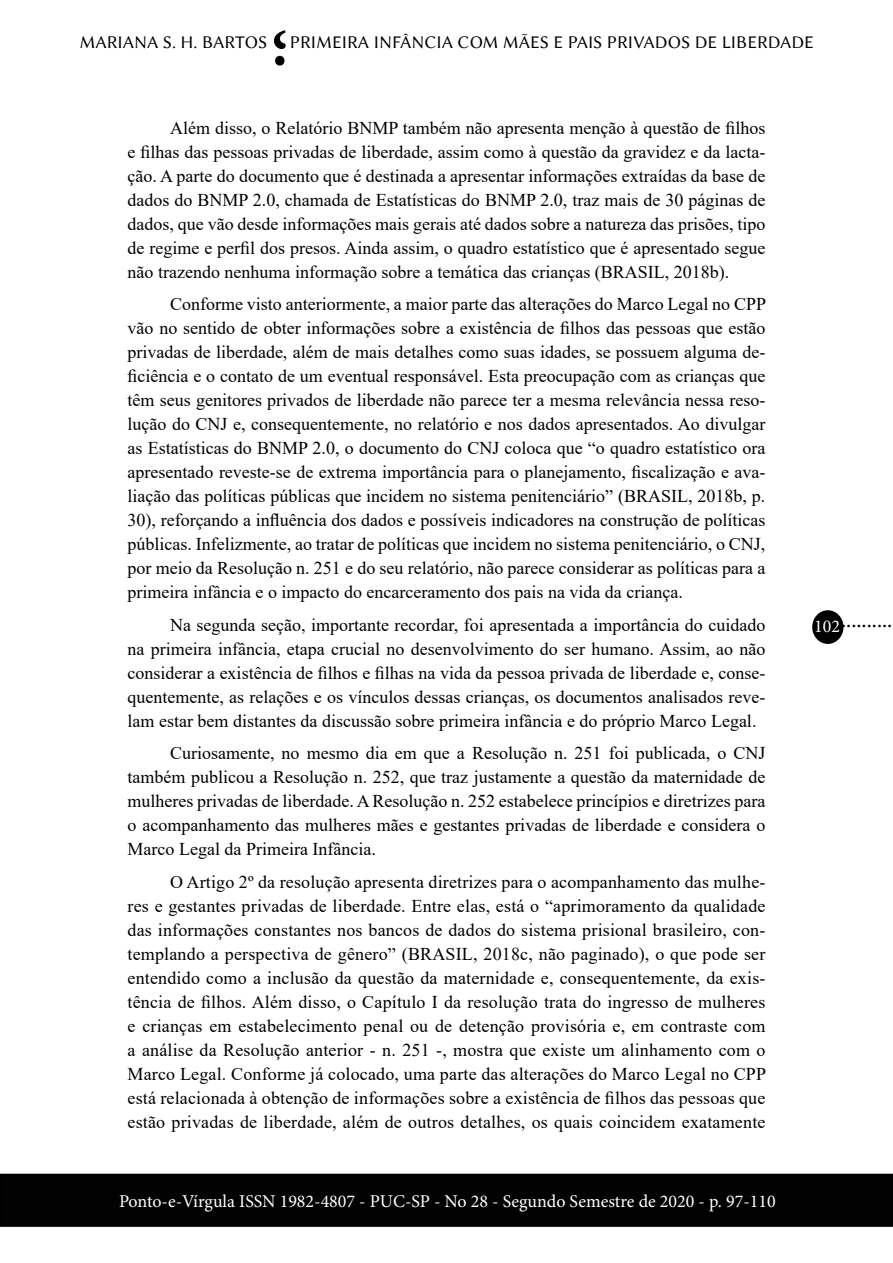
<style>
.page{position:relative;width:893px;height:1263px;background:#fff}
.page>*{position:absolute;margin:0;border:0;box-sizing:border-box;transform-origin:0 0}
.t1{font:700 90px "Adobe Arabic";color:#000}
.t2{font:22.5px "Minion Pro";color:#000}
.t3{font:18px/24px "Times New Roman";color:#000;text-align:justify}
.t4{font:18px "Minion Pro";color:#fff}
.t5{font:18px "Linux Biolinum G";color:#000}
</style>
<div class="page">
<div style="left:813px;top:611px;width:30px;height:32px;background:#020203;border-radius:50%"></div>
<div style="left:812px;top:610px;width:31px;height:34px;border:2px solid #000;border-radius:50%"></div>
<div style="left:1px;top:1174px;width:891px;height:52px;background:#020203"></div>
<div style="left:0;top:1174px;width:893px;height:53px;border:2px solid #000"></div>
<h1 class="t1" style="left:288px;top:122px;width:18px;rotate:-180deg">;</h1>
<p class="t5" style="left:80px;top:32px;width:736px">MARIANA S. H. BARTOS PRIMEIRA INFÂNCIA COM MÃES E PAIS PRIVADOS DE LIBERDADE</p>
<p class="t3" style="left:128px;top:115px;width:639px;text-indent:43px">Além disso, o Relatório BNMP também não apresenta menção à questão de filhos e filhas das pessoas privadas de liberdade, assim como à questão da gravidez e da lacta&shy;ção. A parte do documento que é destinada a apresentar informações extraídas da base de dados do BNMP 2.0, chamada de Estatísticas do BNMP 2.0, traz mais de 30 páginas de dados, que vão desde informações mais gerais até dados sobre a natureza das prisões, tipo de regime e perfil dos presos. Ainda assim, o quadro estatístico que é apresentado segue não trazendo nenhuma informação sobre a temática das crianças (BRASIL, 2018b).</p>
<p class="t3" style="left:128px;top:292px;width:640px;text-indent:43px">Conforme visto anteriormente, a maior parte das alterações do Marco Legal no CPP vão no sentido de obter informações sobre a existência de filhos das pessoas que estão privadas de liberdade, além de mais detalhes como suas idades, se possuem alguma de&shy;ficiência e o contato de um eventual responsável. Esta preocupação com as crianças que têm seus genitores privados de liberdade não parece ter a mesma relevância nessa reso&shy;lução do CNJ e, consequentemente, no relatório e nos dados apresentados. Ao divulgar as Estatísticas do BNMP 2.0, o documento do CNJ coloca que “o quadro estatístico ora apresentado reveste-se de extrema importância para o planejamento, fiscalização e ava&shy;liação das políticas públicas que incidem no sistema penitenciário” (BRASIL, 2018b, p.<br>30), reforçando a influência dos dados e possíveis indicadores na construção de políticas públicas. Infelizmente, ao tratar de políticas que incidem no sistema penitenciário, o CNJ, por meio da Resolução n. 251 e do seu relatório, não parece considerar as políticas para a primeira infância e o impacto do encarceramento dos pais na vida da criança.</p>
<p class="t3" style="left:128px;top:612px;width:639px;text-indent:43px">Na segunda seção, importante recordar, foi apresentada a importância do cuidado na primeira infância, etapa crucial no desenvolvimento do ser humano. Assim, ao não considerar a existência de filhos e filhas na vida da pessoa privada de liberdade e, conse&shy;quentemente, as relações e os vínculos dessas crianças, os documentos analisados reve&shy;lam estar bem distantes da discussão sobre primeira infância e do próprio Marco Legal.</p>
<p class="t3" style="left:128px;top:740px;width:639px;text-indent:43px">Curiosamente, no mesmo dia em que a Resolução n. 251 foi publicada, o CNJ também publicou a Resolução n. 252, que traz justamente a questão da maternidade de mulheres privadas de liberdade. A Resolução n. 252 estabelece princípios e diretrizes para o acompanhamento das mulheres mães e gestantes privadas de liberdade e considera o Marco Legal da Primeira Infância.</p>
<p class="t3" style="left:128px;top:869px;width:640px;text-indent:43px">O Artigo 2º da resolução apresenta diretrizes para o acompanhamento das mulhe&shy;res e gestantes privadas de liberdade. Entre elas, está o “aprimoramento da qualidade das informações constantes nos bancos de dados do sistema prisional brasileiro, con&shy;templando a perspectiva de gênero” (BRASIL, 2018c, não paginado), o que pode ser entendido como a inclusão da questão da maternidade e, consequentemente, da exis&shy;tência de filhos. Além disso, o Capítulo I da resolução trata do ingresso de mulheres e crianças em estabelecimento penal ou de detenção provisória e, em contraste com a análise da Resolução anterior - n. 251 -, mostra que existe um alinhamento com o Marco Legal. Conforme já colocado, uma parte das alterações do Marco Legal no CPP está relacionada à obtenção de informações sobre a existência de filhos das pessoas que estão privadas de liberdade, além de outros detalhes, os quais coincidem exatamente</p>
<p class="t4" style="left:119px;top:1189px;width:658px">Ponto-e-Vírgula ISSN 1982-4807 - PUC-SP - No 28 - Segundo Semestre de 2020 - p. 97-110</p>
<p class="t4" style="left:814px;top:614px;width:27px">102</p>
<p class="t2" style="left:841px;top:605px;width:53px">..........</p>
</div>
